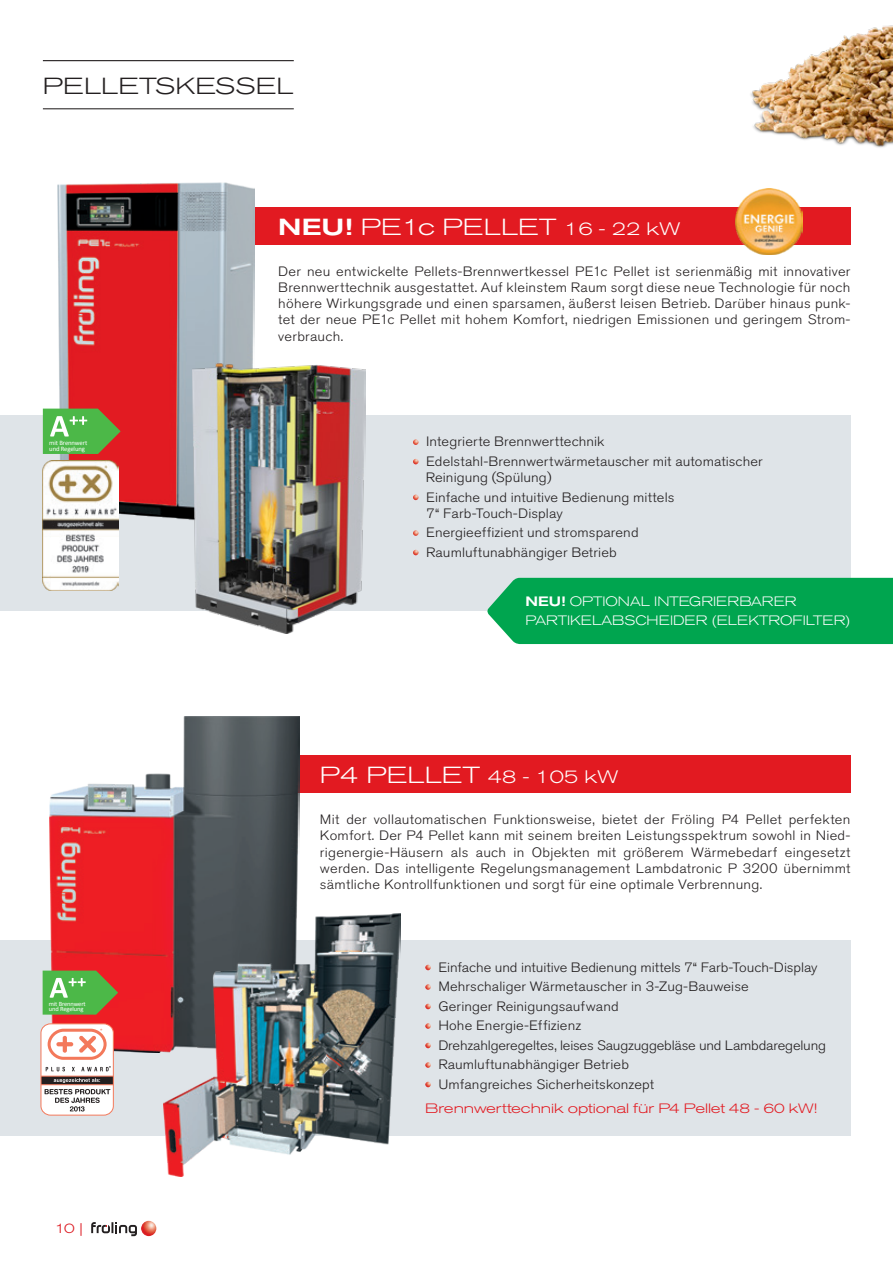
<style>
.page{position:relative;width:893px;height:1263px;background:#fff}
.page>*{position:absolute;margin:0;border:0;box-sizing:border-box;transform-origin:0 0}
.t1{font:300 expanded 23.1px "Akzidenz Grotesk BQ";color:#fff;scale:1.08 1}
.t2{font:300 expanded 23.1px "Akzidenz Grotesk BQ";color:#231f20;scale:1.08 1}
.t3{font:300 13.5px/16.2px "Akzidenz Grotesk BQ";letter-spacing:.005em;color:#231f20;text-align:justify;scale:1.08 1}
.t4{font:300 expanded 13.5px "Akzidenz Grotesk BQ";color:#fff}
.t5{font:300 expanded 13.5px "Akzidenz Grotesk BQ";letter-spacing:-.005em;color:#e21a21;scale:1.08 1}
.t6{font:300 expanded 13.5px "Akzidenz Grotesk BQ";color:#dc1820;scale:1.08 1}
.t7{font:6.75px/6px "Calibri";letter-spacing:-.02em;color:#fff}
.t8{font:6.45px/5.8px "Calibri";letter-spacing:-.02em;color:#fff}
.s1{font-weight:500}
.s2{font-size:18px}
</style>
<div class="page">
<hr style="left:892px;top:940px;width:1px;height:163px;background:#dfe4e8">
<div style="left:0;top:415px;width:850px;height:196px;background:#dfe4e8"></div>
<div style="left:0;top:940px;width:850px;height:196px;background:#dfe4e8"></div>
<svg style="left:91px;top:1222px;width:46px;height:14px"></svg>
<img style="left:141px;top:1221px;width:15px;height:15px;border-radius:8px">
<div style="left:234px;top:755px;width:616px;height:38px;background:#e21a21"></div>
<div style="left:83px;top:207px;width:767px;height:37px;background:#e21a21"></div>
<img style="left:57px;top:182px;width:197px;height:346px">
<img style="left:49px;top:716px;width:251px;height:336px">
<svg style="left:413px;top:439px;width:6px;height:6px"></svg>
<svg style="left:413px;top:459px;width:6px;height:5px"></svg>
<svg style="left:413px;top:495px;width:6px;height:5px"></svg>
<svg style="left:413px;top:530px;width:6px;height:6px"></svg>
<svg style="left:413px;top:550px;width:6px;height:5px"></svg>
<svg style="left:43px;top:409px;width:78px;height:45px;background:#6ea54e"></svg>
<img style="left:43px;top:461px;width:75px;height:129px">
<svg style="left:43px;top:970px;width:75px;height:45px;background:#72a34e"></svg>
<svg style="left:425px;top:965px;width:6px;height:5px"></svg>
<svg style="left:425px;top:984px;width:6px;height:6px"></svg>
<svg style="left:425px;top:1004px;width:6px;height:5px"></svg>
<svg style="left:425px;top:1023px;width:6px;height:6px"></svg>
<svg style="left:425px;top:1043px;width:6px;height:5px"></svg>
<svg style="left:425px;top:1062px;width:6px;height:6px"></svg>
<svg style="left:425px;top:1082px;width:6px;height:5px"></svg>
<img style="left:164px;top:913px;width:236px;height:263px">
<div style="left:41px;top:1024px;width:72px;height:91px;background:#fff;border-radius:9px"></div>
<div style="left:41px;top:1076px;width:72px;height:9px;background:#231f20;border:1px solid #f3795b"></div>
<div style="left:41px;top:1023px;width:73px;height:92px;border:1px solid #f3795b;border-radius:9px"></div>
<svg style="left:46px;top:1067px;width:19px;height:4px"></svg>
<svg style="left:81px;top:1066px;width:30px;height:5px"></svg>
<svg style="left:48px;top:1029px;width:59px;height:31px"></svg>
<svg style="left:54px;top:1078px;width:46px;height:5px"></svg>
<svg style="left:45px;top:1089px;width:65px;height:22px"></svg>
<hr style="left:43px;top:60px;width:251px;height:1px;background:#231f20">
<hr style="left:43px;top:108px;width:251px;height:1px;background:#231f20">
<img style="left:750px;top:25px;width:143px;height:123px">
<img style="left:193px;top:364px;width:173px;height:269px">
<div style="left:487px;top:578px;width:406px;height:66px;background:#00a54f"></div>
<img style="left:736px;top:189px;width:66px;height:66px">
<p class="t2" style="left:43px;top:73px;width:234px">PELLETSKESSEL</p>
<p class="t1" style="left:278px;top:213px;width:374px"><span class="s1">NEU!</span> PE1c PELLET <span class="s2">16 - 22 kW</span></p>
<p class="t7" style="left:49px;top:439px;width:39px">mit Brennwert und Regelung</p>
<p class="t8" style="left:49px;top:1000px;width:38px">mit Brennwert und Regelung</p>
<p class="t6" style="left:55px;top:1221px;width:27px">10 |</p>
<p class="t3" style="left:278px;top:263px;width:531px">Der neu entwickelte Pellets-Brennwertkessel PE1c Pellet ist serienmäßig mit innovativer Brennwerttechnik ausgestattet. Auf kleinstem Raum sorgt diese neue Technologie für noch höhere Wirkungsgrade und einen sparsamen, äußerst leisen Betrieb. Darüber hinaus punk&shy;tet der neue PE1c Pellet mit hohem Komfort, niedrigen Emissionen und geringem Strom&shy;verbrauch.</p>
<p class="t3" style="left:426px;top:434px;width:167px">Integrierte Brennwerttechnik</p>
<p class="t3" style="left:426px;top:453px;width:313px">Edelstahl-Brennwertwärmetauscher mit automatischer</p>
<p class="t3" style="left:426px;top:470px;width:118px">Reinigung (Spülung)</p>
<p class="t3" style="left:426px;top:489px;width:231px">Einfache und intuitive Bedienung mittels</p>
<p class="t3" style="left:427px;top:505px;width:128px">7“ Farb-Touch-Display</p>
<p class="t3" style="left:426px;top:525px;width:198px">Energieeffizient und stromsparend</p>
<p class="t3" style="left:426px;top:544px;width:178px">Raumluftunabhängiger Betrieb</p>
<p class="t4" style="left:525px;top:593px;width:273px"><span class="s1">NEU!</span> OPTIONAL INTEGRIERBARER</p>
<p class="t4" style="left:525px;top:613px;width:327px">PARTIKELABSCHEIDER (ELEKTROFILTER)</p>
<p class="t1" style="left:320px;top:762px;width:278px">P4 PELLET <span class="s2">48 - 105 kW</span></p>
<p class="t3" style="left:320px;top:812px;width:493px">Mit der vollautomatischen Funktionsweise, bietet der Fröling P4 Pellet perfekten Komfort. Der P4 Pellet kann mit seinem breiten Leistungsspektrum sowohl in Nied&shy;rigenergie-Häusern als auch in Objekten mit größerem Wärmebedarf eingesetzt werden. Das intelligente Regelungsmanagement Lambdatronic P 3200 übernimmt sämtliche Kontrollfunktionen und sorgt für eine optimale Verbrennung.</p>
<p class="t3" style="left:438px;top:959px;width:353px">Einfache und intuitive Bedienung mittels 7“ Farb-Touch-Display</p>
<p class="t3" style="left:438px;top:979px;width:289px">Mehrschaliger Wärmetauscher in 3-Zug-Bauweise</p>
<p class="t3" style="left:438px;top:998px;width:168px">Geringer Reinigungsaufwand</p>
<p class="t3" style="left:438px;top:1018px;width:134px">Hohe Energie-Effizienz</p>
<p class="t3" style="left:438px;top:1037px;width:360px">Drehzahlgeregeltes, leises Saugzuggebläse und Lambdaregelung</p>
<p class="t3" style="left:438px;top:1057px;width:178px">Raumluftunabhängiger Betrieb</p>
<p class="t3" style="left:438px;top:1076px;width:201px">Umfangreiches Sicherheitskonzept</p>
<p class="t5" style="left:425px;top:1100px;width:365px">Brennwerttechnik optional für P4 Pellet 48 - 60 kW!</p>
</div>
